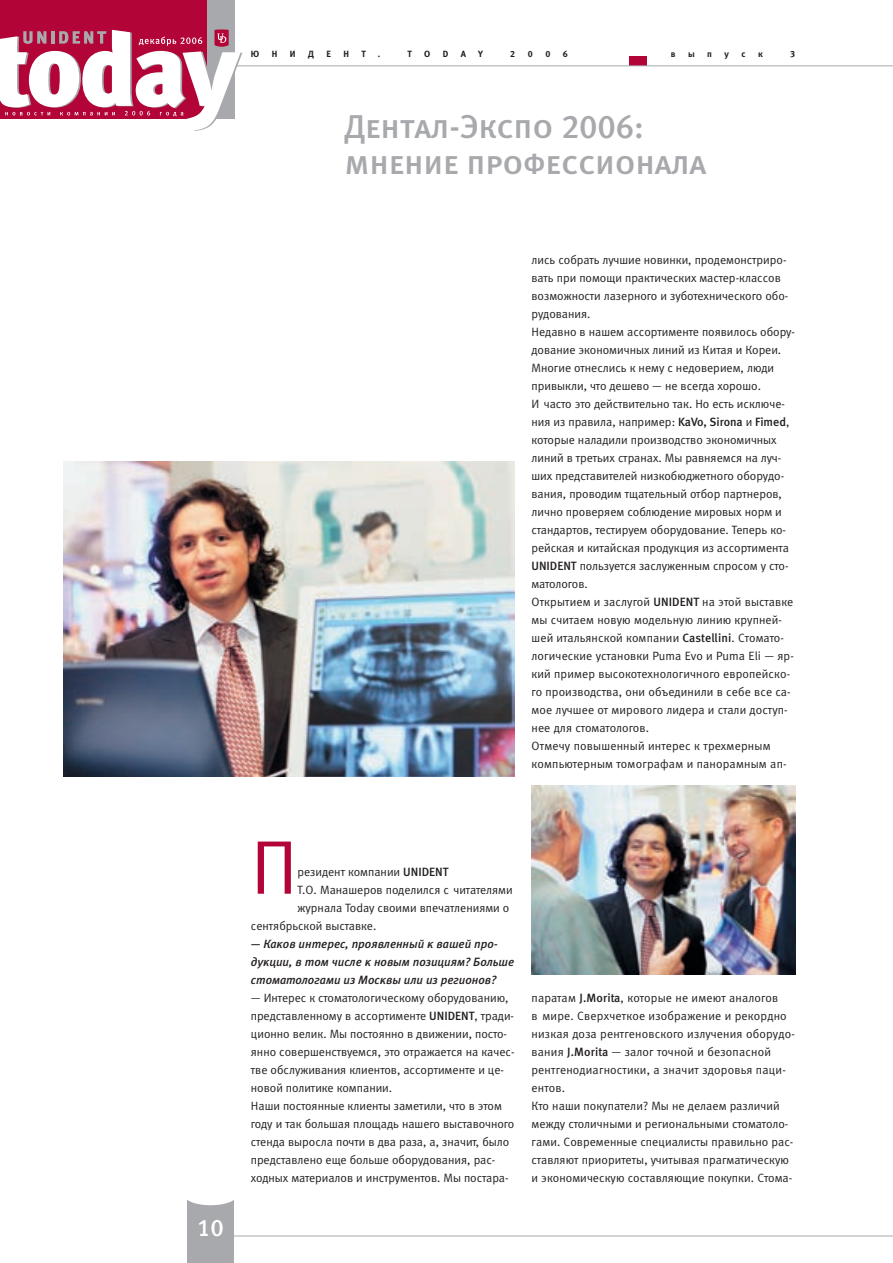
<style>
.page{position:relative;width:893px;height:1263px;background:#fff}
.page>*{position:absolute;margin:0;border:0;box-sizing:border-box;transform-origin:0 0}
.t1{font:76.05px "Meta Normal LFC";color:#b30437}
.t2{font:33px/36px "Meta Medium Caps LFC";letter-spacing:-.005em;color:#a8a9ad}
.t3{font:24px "Meta Medium LFC";color:#fff}
.t4{font:12px/18px "Meta Normal LFC";color:#231f20}
.t5{font:italic 12px/18px "Meta Medium LFC";color:#231f20}
.t6{font:9px "Meta Bold LFC";color:#231f20}
.s1{font-family:"Meta Medium LFC"}
</style>
<div class="page">
<div style="left:629px;top:57px;width:17px;height:9px;background:#b30437"></div>
<hr style="left:0;top:65px;width:893px;height:1px;background:#a8a9ad">
<hr style="left:234px;top:1235px;width:659px;height:1px;background:#a8a9ad">
<div style="left:187px;top:1191px;width:47px;height:72px;background:#a8a9ad"></div>
<div style="left:0;top:0;width:235px;height:119px;background:#b30437"></div>
<div style="left:208px;top:0;width:27px;height:119px;background:#a8a9ad"></div>
<svg style="left:0;top:29px;width:242px;height:102px"></svg>
<div style="left:184px;top:1184px;width:53px;height:21px;background:#fff;border-radius:50%"></div>
<img style="left:531px;top:786px;width:264px;height:189px">
<img style="left:64px;top:462px;width:450px;height:315px">
<p class="t6" style="left:251px;top:51px;width:10px">Ю</p>
<p class="t6" style="left:272px;top:51px;width:7px">Н</p>
<p class="t6" style="left:290px;top:51px;width:7px">И</p>
<p class="t6" style="left:308px;top:51px;width:7px">Д</p>
<p class="t6" style="left:327px;top:51px;width:6px">Е</p>
<p class="t6" style="left:344px;top:51px;width:7px">Н</p>
<p class="t6" style="left:362px;top:51px;width:6px">Т</p>
<p class="t6" style="left:378px;top:51px;width:4px">.</p>
<p class="t6" style="left:407px;top:51px;width:6px">T</p>
<p class="t6" style="left:424px;top:51px;width:8px">O</p>
<p class="t6" style="left:443px;top:51px;width:7px">D</p>
<p class="t6" style="left:461px;top:51px;width:7px">A</p>
<p class="t6" style="left:478px;top:51px;width:6px">Y</p>
<p class="t6" style="left:510px;top:51px;width:7px">2</p>
<p class="t6" style="left:528px;top:51px;width:7px">0</p>
<p class="t6" style="left:545px;top:51px;width:7px">0</p>
<p class="t6" style="left:563px;top:51px;width:7px">6</p>
<p class="t6" style="left:671px;top:51px;width:6px">в</p>
<p class="t6" style="left:688px;top:51px;width:8px">ы</p>
<p class="t6" style="left:707px;top:51px;width:6px">п</p>
<p class="t6" style="left:725px;top:51px;width:6px">у</p>
<p class="t6" style="left:741px;top:51px;width:6px">с</p>
<p class="t6" style="left:758px;top:51px;width:6px">к</p>
<p class="t6" style="left:790px;top:51px;width:7px">3</p>
<h2 class="t2" style="left:344px;top:112px;width:364px">Дентал-Экспо 2006: мнение профессионала</h2>
<p class="t4" style="left:531px;top:252px;width:265px">лись собрать лучшие новинки, продемонстриро&shy;вать при помощи практических мастер-классов возможности лазерного и зуботехнического обо&shy;рудования.<br>Недавно в нашем ассортименте появилось обору&shy;дование экономичных линий из Китая и Кореи.<br>Многие отнеслись к нему с недоверием, люди привыкли, что дешево — не всегда хорошо.<br>И часто это действительно так. Но есть исключе&shy;ния из правила, например: <span class="s1">KaVo, Sirona</span> и <span class="s1">Fimed</span>, которые наладили производство экономичных линий в третьих странах. Мы равняемся на луч&shy;ших представителей низкобюджетного оборудо&shy;вания, проводим тщательный отбор партнеров, лично проверяем соблюдение мировых норм и стандартов, тестируем оборудование. Теперь ко&shy;рейская и китайская продукция из ассортимента <span class="s1">UNIDENT</span> пользуется заслуженным спросом у сто&shy;матологов.<br>Открытием и заслугой <span class="s1">UNIDENT</span> на этой выставке мы считаем новую модельную линию крупней&shy;шей итальянской компании <span class="s1">Castellini</span>. Стомато&shy;логические установки Puma Evo и Puma Eli — яр&shy;кий пример высокотехнологичного европейско&shy;го производства, они объединили в себе все са&shy;мое лучшее от мирового лидера и стали доступ&shy;нее для стоматологов.<br>Отмечу повышенный интерес к трехмерным компьютерным томографам и панорамным ап-</p>
<h3 class="t3" style="left:197px;top:1219px;width:28px">10</h3>
<h1 class="t1" style="left:251px;top:841px;width:48px">П</h1>
<p class="t4" style="left:298px;top:864px;width:152px">резидент компании <span class="s1">UNIDENT</span></p>
<p class="t4" style="left:298px;top:882px;width:217px">Т.О. Манашеров поделился с читателями</p>
<p class="t4" style="left:298px;top:900px;width:213px">журнала Today своими впечатлениями о</p>
<p class="t4" style="left:251px;top:918px;width:127px">сентябрьской выставке.</p>
<p class="t5" style="left:251px;top:936px;width:265px">— Каков интерес, проявленный к вашей про&shy;дукции, в том числе к новым позициям? Больше стоматологами из Москвы или из регионов?</p>
<p class="t4" style="left:251px;top:990px;width:265px">— Интерес к стоматологическому оборудованию, представленному в ассортименте <span class="s1">UNIDENT</span>, тради&shy;ционно велик. Мы постоянно в движении, посто&shy;янно совершенствуемся, это отражается на качес&shy;тве обслуживания клиентов, ассортименте и це&shy;новой политике компании.<br>Наши постоянные клиенты заметили, что в этом году и так большая площадь нашего выставочного стенда выросла почти в два раза, а, значит, было представлено еще больше оборудования, рас&shy;ходных материалов и инструментов. Мы постара-</p>
<p class="t4" style="left:531px;top:990px;width:265px">паратам <span class="s1">J.Morita</span>, которые не имеют аналогов<br>в мире. Сверхчеткое изображение и рекордно низкая доза рентгеновского излучения оборудо&shy;вания <span class="s1">J.Morita</span> — залог точной и безопасной рентгенодиагностики, а значит здоровья паци&shy;ентов.<br>Кто наши покупатели? Мы не делаем различий между столичными и региональными стоматоло&shy;гами. Современные специалисты правильно рас&shy;ставляют приоритеты, учитывая прагматическую и экономическую составляющие покупки. Стома-</p>
</div>
